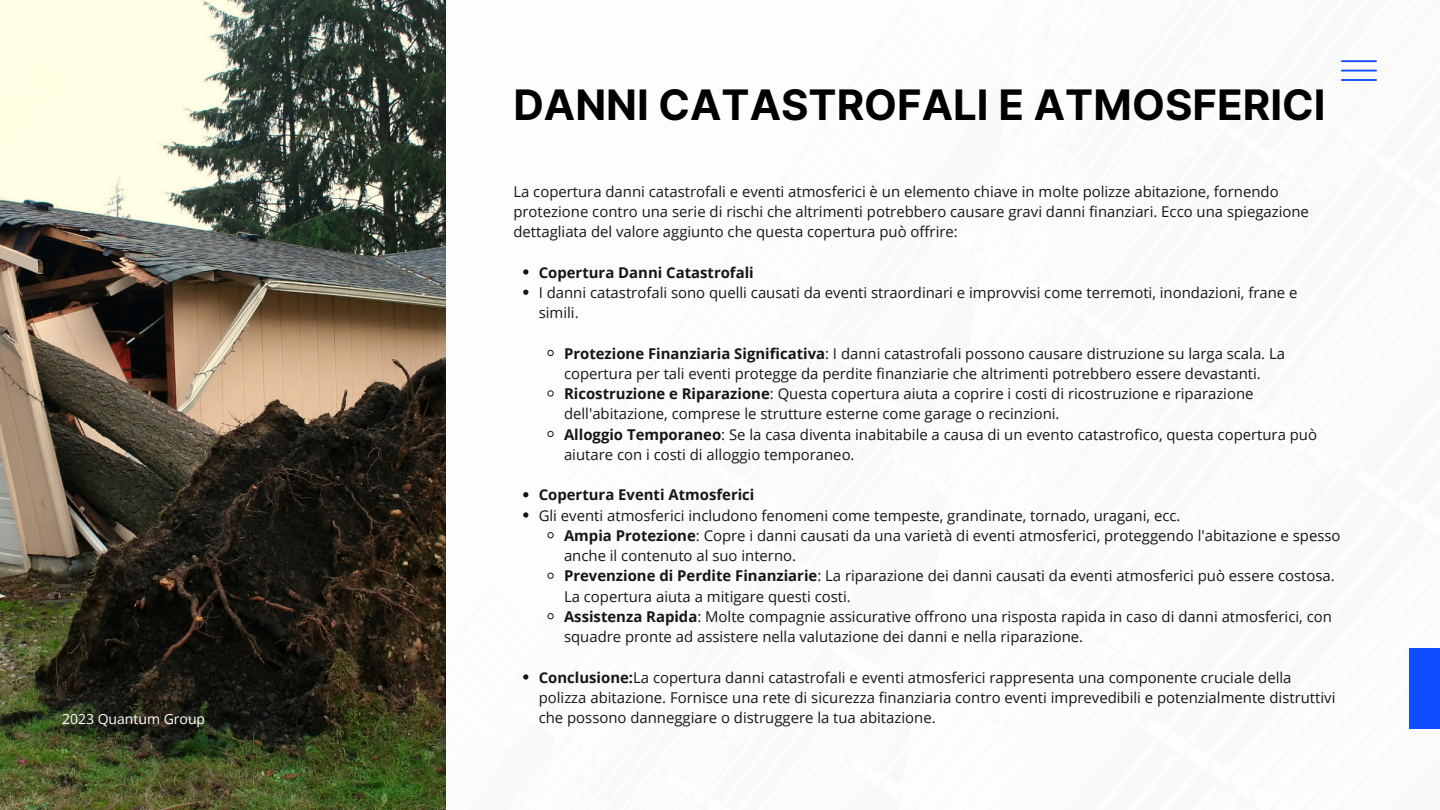
<style>
.page{position:relative;width:1440px;height:810px;background:#fff}
.page>*{position:absolute;margin:0;border:0;box-sizing:border-box;transform-origin:0 0}
.t1{font:700 42px "Inter";color:#000}
.t2{font:14.9px/20.2px "Open Sans";color:#171616}
.t3{font:700 14.9px "Open Sans";color:#171616}
.t4{font:14px "Open Sans";color:#fff}
.s1{font-weight:700}
</style>
<div class="page">
<svg style="left:1341px;top:60px;width:36px;height:21px"></svg>
<div style="left:1409px;top:648px;width:31px;height:81px;background:#114dff"></div>
<img style="left:0;top:0;width:446px;height:810px">
<svg style="left:523px;top:269px;width:5px;height:6px"></svg>
<svg style="left:523px;top:290px;width:5px;height:5px"></svg>
<svg style="left:547px;top:349px;width:7px;height:8px"></svg>
<svg style="left:547px;top:390px;width:7px;height:7px"></svg>
<svg style="left:547px;top:430px;width:7px;height:8px"></svg>
<svg style="left:523px;top:492px;width:5px;height:5px"></svg>
<svg style="left:523px;top:512px;width:5px;height:6px"></svg>
<svg style="left:547px;top:532px;width:7px;height:7px"></svg>
<svg style="left:547px;top:572px;width:7px;height:7px"></svg>
<svg style="left:547px;top:613px;width:7px;height:7px"></svg>
<svg style="left:523px;top:674px;width:5px;height:6px"></svg>
<p class="t1" style="left:513px;top:80px;width:814px">DANNI CATASTROFALI E ATMOSFERICI</p>
<p class="t2" style="left:513px;top:181px;width:797px">La copertura danni catastrofali e eventi atmosferici è un elemento chiave in molte polizze abitazione, fornendo protezione contro una serie di rischi che altrimenti potrebbero causare gravi danni finanziari. Ecco una spiegazione dettagliata del valore aggiunto che questa copertura può offrire:</p>
<p class="t3" style="left:539px;top:262px;width:217px">Copertura Danni Catastrofali</p>
<p class="t2" style="left:539px;top:282px;width:760px">I danni catastrofali sono quelli causati da eventi straordinari e improvvisi come terremoti, inondazioni, frane e simili.</p>
<h1 class="t2" style="left:564px;top:343px;width:723px"><span class="s1">Protezione Finanziaria Significativa</span>: I danni catastrofali possono causare distruzione su larga scala. La copertura per tali eventi protegge da perdite finanziarie che altrimenti potrebbero essere devastanti.</h1>
<p class="t2" style="left:564px;top:383px;width:691px"><span class="s1">Ricostruzione e Riparazione</span>: Questa copertura aiuta a coprire i costi di ricostruzione e riparazione dell'abitazione, comprese le strutture esterne come garage o recinzioni.</p>
<p class="t2" style="left:564px;top:424px;width:755px"><span class="s1">Alloggio Temporaneo</span>: Se la casa diventa inabitabile a causa di un evento catastrofico, questa copertura può aiutare con i costi di alloggio temporaneo.</p>
<p class="t3" style="left:539px;top:484px;width:217px">Copertura Eventi Atmosferici</p>
<p class="t2" style="left:539px;top:505px;width:643px">Gli eventi atmosferici includono fenomeni come tempeste, grandinate, tornado, uragani, ecc.</p>
<p class="t2" style="left:564px;top:525px;width:778px"><span class="s1">Ampia Protezione</span>: Copre i danni causati da una varietà di eventi atmosferici, proteggendo l'abitazione e spesso anche il contenuto al suo interno.</p>
<p class="t2" style="left:564px;top:565px;width:772px"><span class="s1">Prevenzione di Perdite Finanziarie</span>: La riparazione dei danni causati da eventi atmosferici può essere costosa.<br>La copertura aiuta a mitigare questi costi.</p>
<p class="t2" style="left:564px;top:606px;width:769px"><span class="s1">Assistenza Rapida</span>: Molte compagnie assicurative offrono una risposta rapida in caso di danni atmosferici, con squadre pronte ad assistere nella valutazione dei danni e nella riparazione.</p>
<p class="t2" style="left:539px;top:667px;width:798px"><span class="s1">Conclusione:</span>La copertura danni catastrofali e eventi atmosferici rappresenta una componente cruciale della polizza abitazione. Fornisce una rete di sicurezza finanziaria contro eventi imprevedibili e potenzialmente distruttivi</p>
<p class="t4" style="left:62px;top:709px;width:145px">2023 Quantum Group</p>
<p class="t2" style="left:539px;top:707px;width:398px">che possono danneggiare o distruggere la tua abitazione.</p>
</div>
